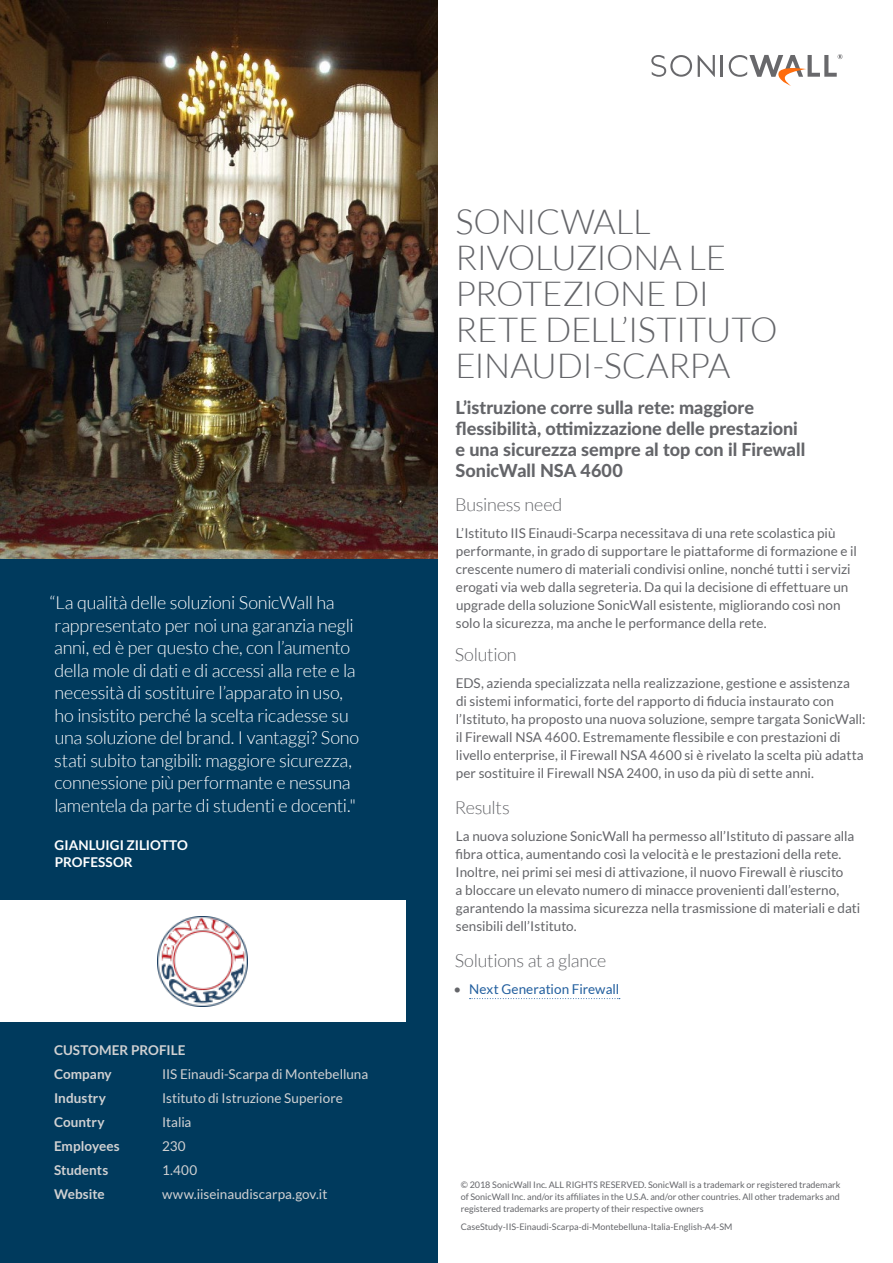
<style>
.page{position:relative;width:893px;height:1263px;background:#fff}
.page>*{position:absolute;margin:0;border:0;box-sizing:border-box;transform-origin:0 0}
.t1{font:300 34.5px/36px "Lato";letter-spacing:-.01em;color:#646569}
.t2{font:300 18px/22.5px "Lato";letter-spacing:-.015em;color:#fff}
.t3{font:800 18px/21px "Lato";color:#646569}
.t4{font:300 18px "Lato";letter-spacing:-.015em;color:#646569}
.t5{font:13.5px/18px "Lato";color:#646569}
.t6{font:13.5px "Lato";color:#d1d1d2}
.t7{font:700 13.5px/24px "Lato";letter-spacing:.005em;color:#d1d1d2}
.t8{font:700 13.5px/16.2px "Lato";letter-spacing:.005em;color:#fff}
.t9{font:13.5px "Lato";color:#215e9e}
.t10{font:9px/12px "Lato";color:#646569;text-align:justify}
.s1{color:#646569}
</style>
<div class="page">
<svg style="left:698px;top:55px;width:17px;height:22px"></svg>
<hr style="left:721px;top:55px;width:2px;height:22px;background:#68686b">
<svg style="left:651px;top:55px;width:41px;height:22px"></svg>
<svg style="left:729px;top:54px;width:113px;height:32px"></svg>
<svg style="left:470px;top:998px;width:150px;height:1px"></svg>
<div style="left:0;top:558px;width:437px;height:705px;background:#003a5d"></div>
<div style="left:0;top:900px;width:405px;height:122px;background:#fff"></div>
<img style="left:158px;top:917px;width:89px;height:90px">
<img style="left:0;top:0;width:437px;height:558px">
<p class="t2" style="left:49px;top:591px;width:311px">“La qualità delle soluzioni SonicWall ha rappresentato per noi una garanzia negli anni, ed è per questo che, con l’aumento della mole di dati e di accessi alla rete e la necessità di sostituire l’apparato in uso, ho insistito perché la scelta ricadesse su una soluzione del brand. I vantaggi? Sono stati subito tangibili: maggiore sicurezza, connessione più performante e nessuna lamentela da parte di studenti e docenti."</p>
<p class="t8" style="left:55px;top:837px;width:135px">GIANLUIGI ZILIOTTO<br>PROFESSOR</p>
<p class="t7" style="left:54px;top:1038px;width:133px">CUSTOMER PROFILE<br>Company</p>
<p class="t6" style="left:162px;top:1066px;width:208px">IIS Einaudi-Scarpa di Montebelluna</p>
<p class="t7" style="left:54px;top:1086px;width:54px">Industry</p>
<p class="t6" style="left:162px;top:1090px;width:182px">Istituto di Istruzione Superiore</p>
<p class="t7" style="left:54px;top:1110px;width:52px">Country</p>
<p class="t6" style="left:162px;top:1114px;width:31px">Italia</p>
<p class="t7" style="left:54px;top:1134px;width:67px">Employees</p>
<p class="t6" style="left:162px;top:1138px;width:25px">230</p>
<p class="t7" style="left:54px;top:1158px;width:56px">Students</p>
<p class="t6" style="left:162px;top:1162px;width:37px">1.400</p>
<p class="t7" style="left:54px;top:1182px;width:52px">Website</p>
<p class="t6" style="left:162px;top:1186px;width:167px">www.iiseinaudiscarpa.gov.it</p>
<h1 class="t1" style="left:455px;top:204px;width:324px">SONICWALL<br>RIVOLUZIONA LE<br>PROTEZIONE DI<br>RETE DELL’ISTITUTO<br>EINAUDI-SCARPA</h1>
<h2 class="t3" style="left:455px;top:396px;width:351px">L’istruzione corre sulla rete: maggiore flessibilità, ottimizzazione delle prestazioni e una sicurezza sempre al top con il Firewall SonicWall NSA 4600</h2>
<h2 class="t4" style="left:455px;top:495px;width:109px">Business need</h2>
<p class="t5" style="left:456px;top:524px;width:403px">L’Istituto IIS Einaudi-Scarpa necessitava di una rete scolastica più performante, in grado di supportare le piattaforme di formazione e il crescente numero di materiali condivisi online, nonché tutti i servizi erogati via web dalla segreteria. Da qui la decisione di effettuare un upgrade della soluzione SonicWall esistente, migliorando così non solo la sicurezza, ma anche le performance della rete.</p>
<h2 class="t4" style="left:455px;top:645px;width:63px">Solution</h2>
<p class="t5" style="left:456px;top:674px;width:411px">EDS, azienda specializzata nella realizzazione, gestione e assistenza<br>di sistemi informatici, forte del rapporto di fiducia instaurato con l’Istituto, ha proposto una nuova soluzione, sempre targata SonicWall: il Firewall NSA 4600. Estremamente flessibile e con prestazioni di livello enterprise, il Firewall NSA 4600 si è rivelato la scelta più adatta per sostituire il Firewall NSA 2400, in uso da più di sette anni.</p>
<h2 class="t4" style="left:455px;top:798px;width:57px">Results</h2>
<p class="t5" style="left:456px;top:827px;width:406px">La nuova soluzione SonicWall ha permesso all’Istituto di passare alla fibra ottica, aumentando così la velocità e le prestazioni della rete.<br>Inoltre, nei primi sei mesi di attivazione, il nuovo Firewall è riuscito<br>a bloccare un elevato numero di minacce provenienti dall’esterno, garantendo la massima sicurezza nella trasmissione di materiali e dati sensibili dell’Istituto.</p>
<h2 class="t4" style="left:455px;top:951px;width:153px">Solutions at a glance</h2>
<p class="t9" style="left:454px;top:982px;width:167px"><span class="s1">•</span> Next Generation Firewall</p>
<p class="t10" style="left:461px;top:1179px;width:381px">© 2018 SonicWall Inc. ALL RIGHTS RESERVED. SonicWall is a trademark or registered trademark of SonicWall Inc. and/or its affiliates in the U.S.A. and/or other countries. All other trademarks and registered trademarks are property of their respective owners</p>
<p class="t10" style="left:461px;top:1221px;width:273px">CaseStudy-IIS-Einaudi-Scarpa-di-Montebelluna-Italia-English-A4-SM</p>
</div>
